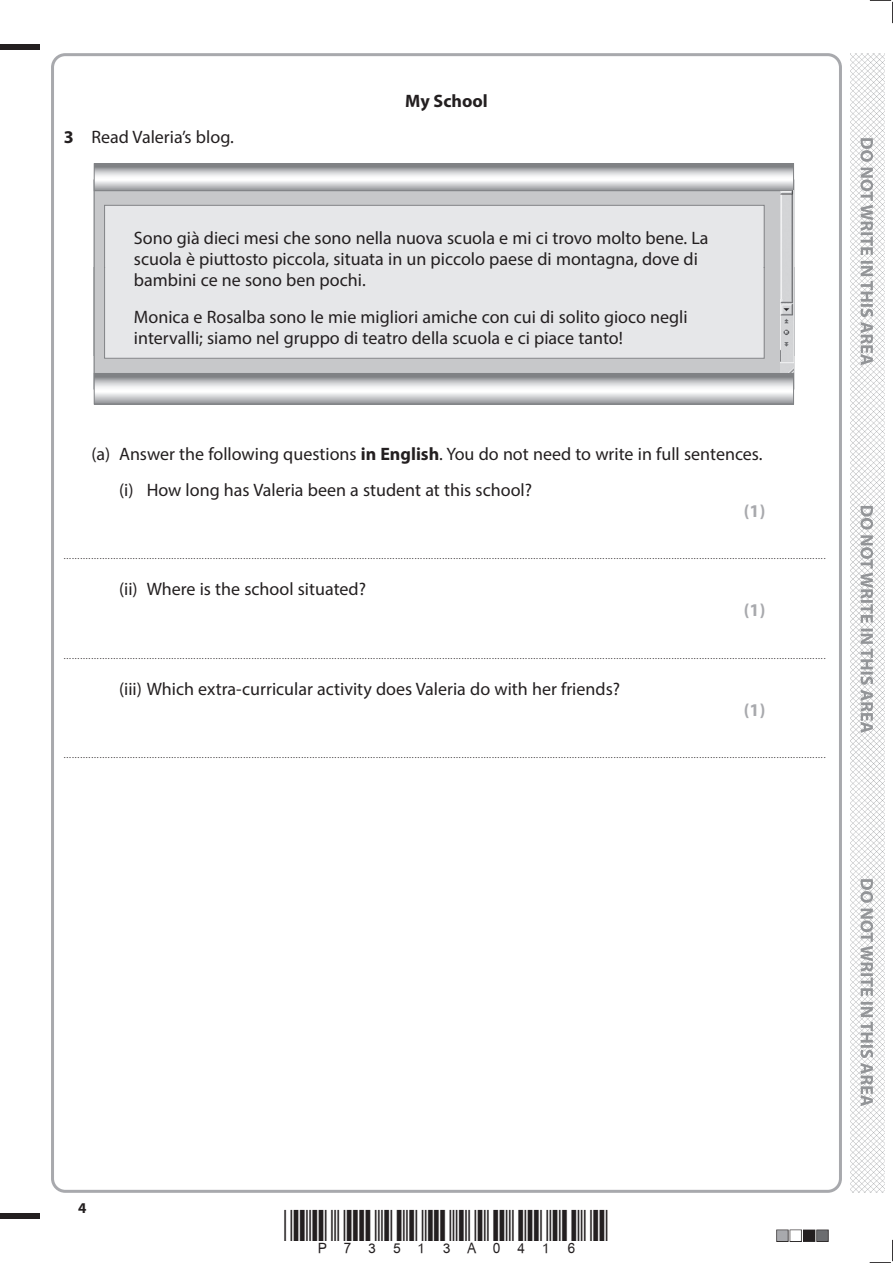
<style>
.page{position:relative;width:893px;height:1263px;background:#fff}
.page>*{position:absolute;margin:0;border:0;box-sizing:border-box;transform-origin:0 0}
.t1{font:18px/21px "Myriad Pro";color:#231f20}
.t2{font:700 18px "Myriad Pro";color:#a8a9ad}
.t3{font:700 18px "Myriad Pro";color:#231f20}
.t4{font:700 15px "Myriad Pro";color:#231f20}
.t5{font:9px "Myriad Pro";color:#231f20}
.s1{font-weight:700}
</style>
<div class="page">
<div style="left:0;top:44px;width:40px;height:5px;background:#231f20"></div>
<div style="left:0;top:1214px;width:40px;height:5px;background:#231f20"></div>
<svg style="left:870px;top:0;width:23px;height:23px"></svg>
<svg style="left:870px;top:1240px;width:23px;height:23px"></svg>
<img style="left:850px;top:53px;width:34px;height:1140px">
<svg style="left:860px;top:138px;width:13px;height:968px"></svg>
<svg style="left:93px;top:179px;width:701px;height:89px;background:#c5c6c8"></svg>
<svg style="left:96px;top:165px;width:696px;height:24px"></svg>
<div style="left:94px;top:163px;width:700px;height:28px;border:1px solid #808285"></div>
<img style="left:781px;top:191px;width:12px;height:77px">
<div style="left:104px;top:205px;width:661px;height:63px;background:#e6e7e9"></div>
<div style="left:93px;top:268px;width:701px;height:121px;background:#c7c8ca"></div>
<img style="left:781px;top:298px;width:12px;height:75px">
<img style="left:781px;top:294px;width:12px;height:4px">
<img style="left:781px;top:268px;width:12px;height:26px">
<svg style="left:96px;top:375px;width:696px;height:27px"></svg>
<div style="left:94px;top:373px;width:700px;height:31px;border:1px solid #808285"></div>
<div style="left:104px;top:268px;width:661px;height:91px;background:#e6e7e9"></div>
<h1 class="t1" style="left:64px;top:126px;width:172px"><span class="s1">3</span> Read Valeria’s blog.</h1>
<h1 class="t3" style="left:405px;top:89px;width:84px">My School</h1>
<h1 class="t1" style="left:134px;top:227px;width:576px">Sono già dieci mesi che sono nella nuova scuola e mi ci trovo molto bene. La scuola è piuttosto piccola, situata in un piccolo paese di montagna, dove di bambini ce ne sono ben pochi.</h1>
<h1 class="t1" style="left:134px;top:306px;width:555px;line-height:21.6px">Monica e Rosalba sono le mie migliori amiche con cui di solito gioco negli intervalli; siamo nel gruppo di teatro della scuola e ci piace tanto!</h1>
<h1 class="t1" style="left:119px;top:436px;width:645px;line-height:36px;text-indent:-28px">(a) Answer the following questions <span class="s1">in English</span>. You do not need to write in full sentences. (i) How long has Valeria been a student at this school?</h1>
<h1 class="t2" style="left:744px;top:499px;width:23px">(1)</h1>
<p class="t5" style="left:64px;top:551px;width:763px">....................................................................................................................................................................................................................................................................................</p>
<h1 class="t1" style="left:119px;top:579px;width:248px">(ii) Where is the school situated?</h1>
<h1 class="t2" style="left:744px;top:599px;width:23px">(1)</h1>
<p class="t5" style="left:64px;top:650px;width:763px">....................................................................................................................................................................................................................................................................................</p>
<h1 class="t1" style="left:119px;top:678px;width:503px">(iii) Which extra-curricular activity does Valeria do with her friends?</h1>
<h1 class="t2" style="left:744px;top:698px;width:23px">(1)</h1>
<p class="t5" style="left:64px;top:749px;width:763px">....................................................................................................................................................................................................................................................................................</p>
<h2 class="t4" style="left:78px;top:1198px;width:10px">4</h2>
</div>
